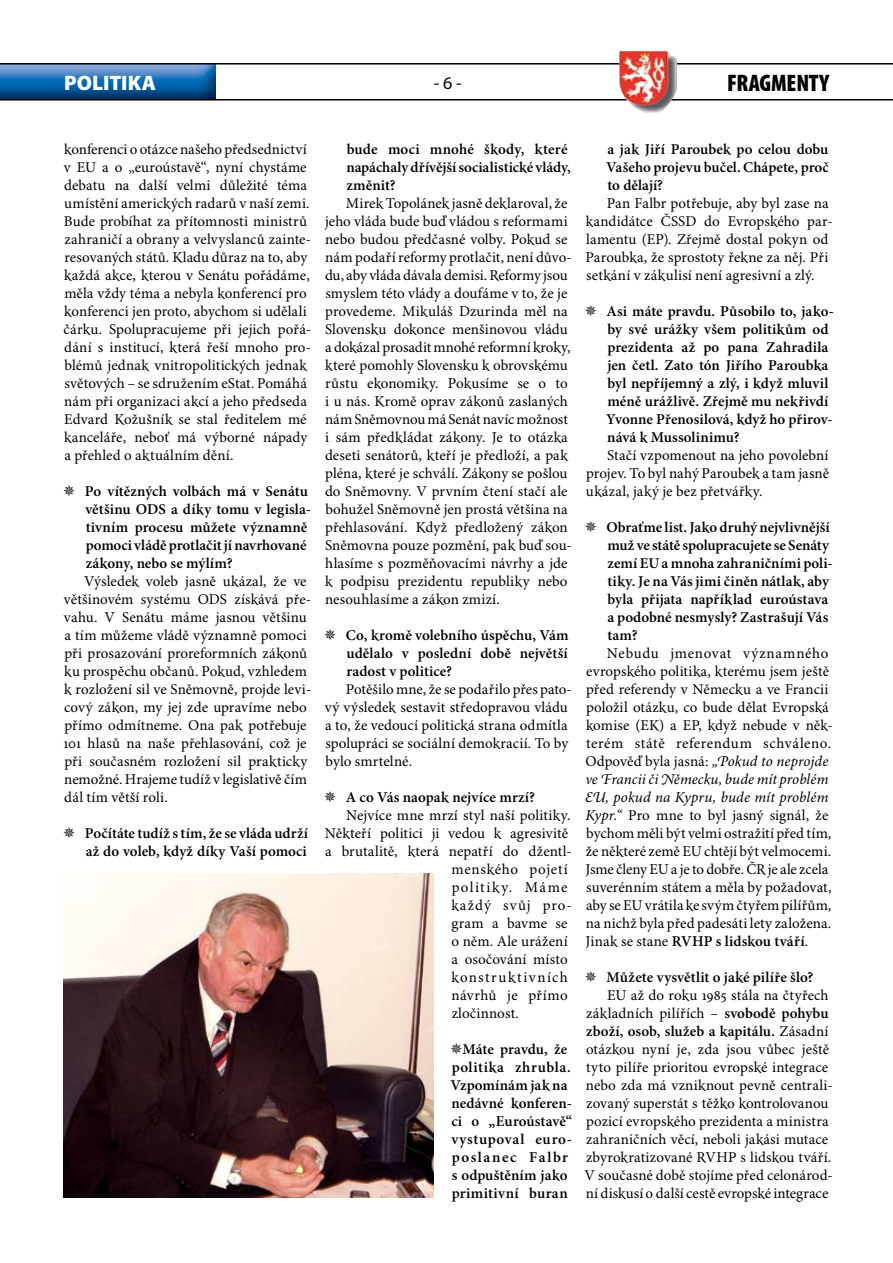
<style>
.page{position:relative;width:893px;height:1263px;background:#fff}
.page>*{position:absolute;margin:0;border:0;box-sizing:border-box;transform-origin:0 0}
.t1{font:900 condensed 24px "Myriad Pro";letter-spacing:-.01em;color:#000}
.t2{font:900 21px "Myriad Pro";color:#fff}
.t3{font:18px "Myriad Pro";color:#000}
.t4{font:15px/18px "Minion Pro";letter-spacing:.005em;color:#000}
.t5{font:600 15px/18px "Minion Pro";letter-spacing:.005em;color:#000}
.t6{font:15px "Minion Pro";letter-spacing:.095em;color:#000}
.t7{font:15px "Minion Pro";letter-spacing:.045em;color:#000}
.t8{font:15px "Minion Pro";letter-spacing:.06em;color:#000}
.s1{font-style:italic}
.s2{font-weight:600}
</style>
<div class="page">
<img style="left:0;top:65px;width:215px;height:34px">
<hr style="left:0;top:99px;width:893px;height:2px;background:#000">
<hr style="left:0;top:63px;width:893px;height:2px;background:#000">
<img style="left:619px;top:51px;width:57px;height:62px">
<img style="left:64px;top:874px;width:370px;height:324px">
<h2 class="t2" style="left:64px;top:69px;width:93px">POLITIKA</h2>
<p class="t3" style="left:434px;top:71px;width:29px">- -</p>
<h1 class="t1" style="left:727px;top:67px;width:103px">FRAGMENTY</h1>
<p class="t4" style="left:64px;top:141px;width:249px">konferenci o otázce našeho předsednictví v EU a o „euroústavě“, nyní chystáme debatu na další velmi důležité téma umístění amerických radarů v naší zemi.<br>Bude probíhat za přítomnosti ministrů zahraničí a obrany a velvyslanců zainte&shy;resovaných států. Kladu důraz na to, aby každá akce, kterou v Senátu pořádáme, měla vždy téma a nebyla konferencí pro konferenci jen proto, abychom si udělali čárku. Spolupracujeme při jejich pořá&shy;dání s institucí, která řeší mnoho pro&shy;blémů jednak vnitropolitických jednak světových – se sdružením eStat. Pomáhá nám při organizaci akcí a jeho předseda Edvard Kožušník se stal ředitelem mé kanceláře, neboť má výborné nápady a přehled o aktuálním dění.</p>
<p class="t5" style="left:85px;top:483px;width:228px">Po vítězných volbách má v Senátu většinu ODS a díky tomu v legisla&shy;tivním procesu můžete významně pomoci vládě protlačit jí navrhované zákony, nebo se mýlím?</p>
<p class="t4" style="left:63px;top:573px;width:249px;text-indent:21px">Výsledek voleb jasně ukázal, že ve většinovém systému ODS získává pře&shy;vahu. V Senátu máme jasnou většinu a tím můžeme vládě významně pomoci při prosazování proreformních zákonů ku prospěchu občanů. Pokud, vzhledem k rozložení sil ve Sněmovně, projde levi&shy;cový zákon, my jej zde upravíme nebo přímo odmítneme. Ona pak potřebuje 101 hlasů na naše přehlasování, což je při současném rozložení sil prakticky nemožné. Hrajeme tudíž v legislativě čím dál tím větší roli.</p>
<p class="t5" style="left:85px;top:825px;width:225px">Počítáte tudíž stím, že se vláda udrží až do voleb, když díky Vaší pomoci</p>
<p class="t5" style="left:346px;top:141px;width:226px">bude moci mnohé škody, které napáchaly dřívější socialistické vlády, změnit?</p>
<p class="t4" style="left:325px;top:195px;width:248px;text-indent:21px">Mirek Topolánek jasně deklaroval, že jeho vláda bude buď vládou s reformami nebo budou předčasné volby. Pokud se nám podaří reformy protlačit, není důvo&shy;du, aby vláda dávala demisi. Reformy jsou smyslem této vlády a doufáme v to, že je provedeme. Mikuláš Dzurinda měl na Slovensku dokonce menšinovou vládu a dokázal prosadit mnohé reformní kroky, které pomohly Slovensku k obrovskému růstu ekonomiky. Pokusíme se o to i u nás. Kromě oprav zákonů zaslaných nám Sněmovnou má Senát navíc možnost i sám předkládat zákony. Je to otázka deseti senátorů, kteří je předloží, a pak pléna, které je schválí. Zákony se pošlou do Sněmovny. V prvním čtení stačí ale bohužel Sněmovně jen prostá většina na přehlasování. Když předložený zákon Sněmovna pouze pozmění, pak buď sou&shy;hlasíme s pozměňovacími návrhy a jde k podpisu prezidentu republiky nebo nesouhlasíme a zákon zmizí.</p>
<p class="t5" style="left:346px;top:627px;width:224px;text-align:justify">Co, kromě volebního úspěchu, Vám udělalo v poslední době největší radost v politice?</p>
<p class="t4" style="left:325px;top:681px;width:249px;text-indent:21px">Potěšilo mne, že se podařilo přes pato&shy;vý výsledek sestavit středopravou vládu a to, že vedoucí politická strana odmítla spolupráci se sociální demokracií. To by bylo smrtelné.</p>
<p class="t5" style="left:346px;top:789px;width:191px">A co Vás naopak nejvíce mrzí?</p>
<p class="t4" style="left:346px;top:807px;width:226px">Nejvíce mne mrzí styl naší politiky.</p>
<p class="t4" style="left:325px;top:825px;width:245px">Někteří politici ji vedou k agresivitě</p>
<p class="t4" style="left:325px;top:843px;width:248px">a brutalitě, která nepatří do džentl-</p>
<p class="t7" style="left:452px;top:860px;width:118px">menského pojetí</p>
<p class="t6" style="left:452px;top:878px;width:117px">politiky. Máme</p>
<p class="t8" style="left:452px;top:896px;width:122px">každý svůj pro-</p>
<p class="t4" style="left:452px;top:915px;width:117px">gram a bavme se</p>
<p class="t4" style="left:452px;top:933px;width:118px">o něm. Ale urážení</p>
<p class="t4" style="left:452px;top:951px;width:118px">a osočování místo</p>
<p class="t6" style="left:452px;top:968px;width:118px">konstruktivních</p>
<p class="t4" style="left:452px;top:987px;width:118px">návrhů je přímo</p>
<p class="t4" style="left:452px;top:1005px;width:69px">zločinnost.</p>
<p class="t5" style="left:450px;top:1041px;width:123px;text-align:center">Máte pravdu, že politika zhrubla.<br>Vzpomínám jak na nedávné konferen&shy;ci o „Euroústavě“ vystupoval euro&shy;poslanec Falbr s odpuštěním jako primitivní buran</p>
<p class="t5" style="left:606px;top:141px;width:224px;text-align:justify">a jak Jiří Paroubek po celou dobu Vašeho projevu bučel. Chápete, proč to dělají?</p>
<p class="t4" style="left:586px;top:195px;width:249px;text-indent:21px">Pan Falbr potřebuje, aby byl zase na kandidátce ČSSD do Evropského par&shy;lamentu (EP). Zřejmě dostal pokyn od Paroubka, že sprostoty řekne za něj. Při setkání v zákulisí není agresivní a zlý.</p>
<p class="t5" style="left:606px;top:303px;width:229px">Asi máte pravdu. Působilo to, jako&shy;by své urážky všem politikům od prezidenta až po pana Zahradila jen četl. Zato tón Jiřího Paroubka byl nepříjemný a zlý, i když mluvil méně urážlivě. Zřejmě mu nekřivdí<br>Yvonne Přenosilová, když ho přirov&shy;nává k Mussolinimu?</p>
<p class="t4" style="left:586px;top:447px;width:245px;text-align:justify;text-indent:21px">Stačí vzpomenout na jeho povolební projev. To byl nahý Paroubek a tam jasně ukázal, jaký je bez přetvářky.</p>
<p class="t5" style="left:607px;top:519px;width:228px">Obraťme list. Jako druhý nejvlivnější muž ve státě spolupracujete se Senáty zemí EU a mnoha zahraničními poli&shy;tiky. Je na Vás jimi činěn nátlak, aby byla přijata například euroústava a podobné nesmysly? Zastrašují Vás tam?</p>
<p class="t4" style="left:585px;top:645px;width:249px;text-indent:22px">Nebudu jmenovat významného evropského politika, kterému jsem ještě před referendy v Německu a ve Francii položil otázku, co bude dělat Evropská komise (EK) a EP, když nebude v něk&shy;terém státě referendum schváleno.<br>Odpověď byla jasná: <span class="s1">„Pokud to neprojde ve Francii či Německu, bude mít problém EU, pokud na Kypru, bude mít problém Kypr.“</span> Pro mne to byl jasný signál, že bychom měli být velmi ostražití před tím, že některé země EU chtějí být velmocemi.<br>Jsme členy EU a je to dobře. ČR je ale zcela suverénním státem a měla by požadovat, aby se EU vrátila ke svým čtyřem pilířům, na nichž byla před padesáti lety založena.<br>Jinak se stane <span class="s2">RVHP s lidskou tváří</span>.</p>
<p class="t5" style="left:607px;top:969px;width:208px">Můžete vysvětlit o jaké pilíře šlo?</p>
<p class="t4" style="left:585px;top:987px;width:250px;text-indent:22px">EU až do roku 1985 stála na čtyřech základních pilířích – <span class="s2">svobodě pohybu zboží, osob, služeb a kapitálu.</span> Zásadní otázkou nyní je, zda jsou vůbec ještě tyto pilíře prioritou evropské integrace nebo zda má vzniknout pevně centrali&shy;zovaný superstát s těžko kontrolovanou pozicí evropského prezidenta a ministra zahraničních věcí, neboli jakási mutace zbyrokratizované RVHP s lidskou tváří.<br>V současné době stojíme před celonárod&shy;ní diskusí o další cestě evropské integrace</p>
</div>
